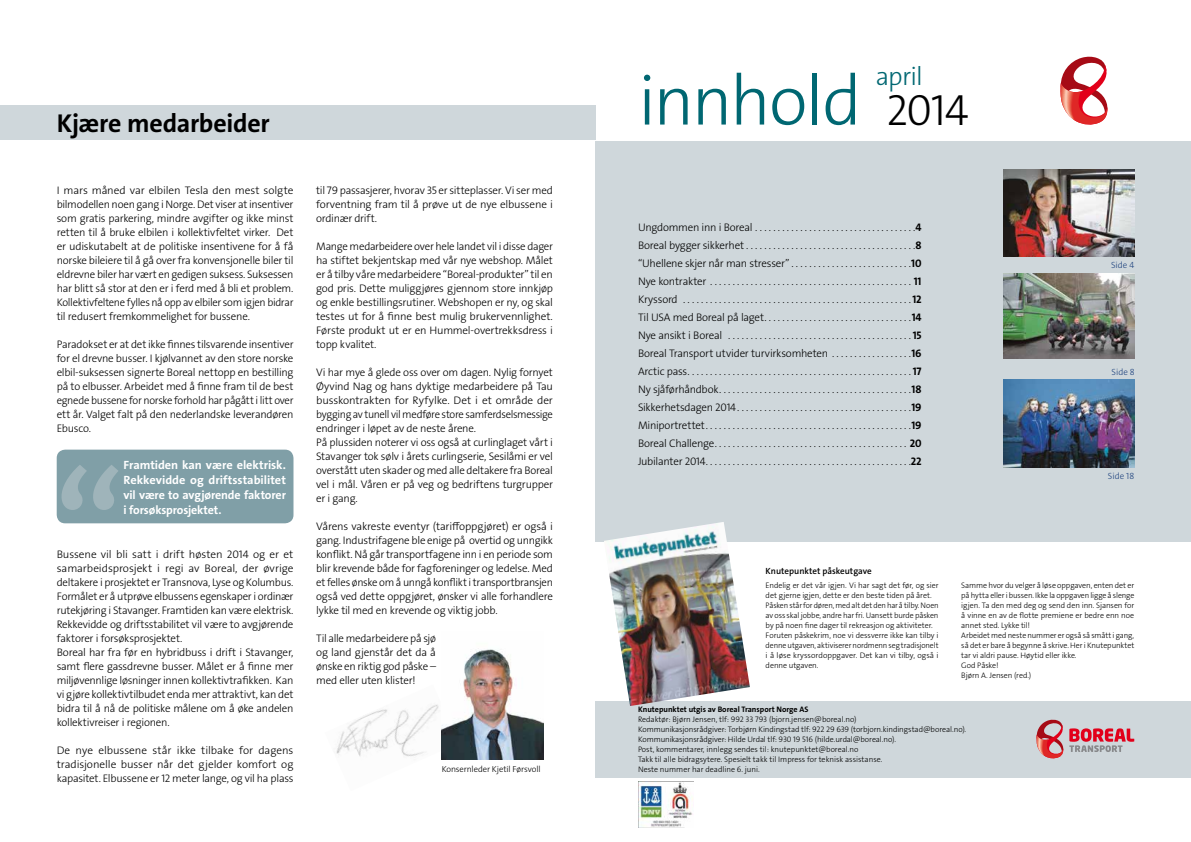
<style>
.page{position:relative;width:1191px;height:842px;background:#fff}
.page>*{position:absolute;margin:0;border:0;box-sizing:border-box;transform-origin:0 0}
.t1{font:300 71px "The Sans Veolia W3";letter-spacing:-.035em;color:#006772}
.t2{font:300 44px "The Sans Veolia W3";color:#000}
.t3{font:700 26px "The Sans Veolia W7";letter-spacing:-.01em;color:#000}
.t4{font:300 26px "The Sans Veolia W3";letter-spacing:-.035em;color:#006772}
.t5{font:700 12px/15px "The Sans Veolia W7";letter-spacing:-.01em;color:#fff;text-align:justify}
.t6{font:300 11px/14px "The Sans Veolia W3";letter-spacing:-.02em;color:#000;text-align:justify}
.t7{font:700 11px "The Sans Veolia W7";letter-spacing:-.015em;color:#000}
.t8{font:600 9px "The Sans Veolia W6";color:#000}
.t9{font:300 9px "The Sans Veolia W3";color:#20447f}
.t10{font:300 8.6px "The Sans Veolia W3";letter-spacing:-.01em;color:#000}
.t11{font:300 8px/10px "The Sans Veolia W3";letter-spacing:-.005em;color:#000}
.t12{font:700 8px "The Sans Veolia W7";color:#000}
</style>
<div class="page">
<div style="left:595px;top:141px;width:596px;height:637px;background:#cfd7db"></div>
<div style="left:595px;top:542px;width:596px;height:158px;background:#fff"></div>
<div style="left:0;top:105px;width:595px;height:34px;background:#cfd7db"></div>
<img style="left:638px;top:781px;width:55px;height:47px">
<img style="left:1003px;top:170px;width:131px;height:87px">
<img style="left:1003px;top:273px;width:131px;height:85px">
<img style="left:604px;top:522px;width:146px;height:184px">
<svg style="left:1036px;top:720px;width:98px;height:39px"></svg>
<img style="left:1003px;top:379px;width:131px;height:88px">
<img style="left:336px;top:704px;width:123px;height:56px">
<img style="left:442px;top:649px;width:101px;height:110px">
<div style="left:57px;top:450px;width:236px;height:73px;background:#809fa7;border-radius:9px"></div>
<svg style="left:56px;top:465px;width:62px;height:45px"></svg>
<svg style="left:1060px;top:57px;width:47px;height:68px"></svg>
<h3 class="t3" style="left:57px;top:106px;width:214px">Kjære medarbeider</h3>
<p class="t6" style="left:57px;top:183px;width:238px">I mars måned var elbilen Tesla den mest solgte bilmodellen noen gang i Norge. Det viser at insentiver som gratis parkering, mindre avgifter og ikke minst retten til å bruke elbilen i kollektivfeltet virker. Det er udiskutabelt at de politiske insentivene for å få norske bileiere til å gå over fra konvensjonelle biler til eldrevne biler har vært en gedigen suksess. Suksessen har blitt så stor at den er i ferd med å bli et problem.<br>Kollektivfeltene fylles nå opp av elbiler som igjen bidrar til redusert fremkommelighet for bussene.</p>
<p class="t6" style="left:57px;top:337px;width:238px">Paradokset er at det ikke finnes tilsvarende insentiver for el drevne busser. I kjølvannet av den store norske elbil-suksessen signerte Boreal nettopp en bestilling på to elbusser. Arbeidet med å finne fram til de best egnede bussene for norske forhold har pågått i litt over ett år. Valget falt på den nederlandske leverandøren Ebusco.</p>
<p class="t5" style="left:124px;top:457px;width:164px">Framtiden kan være elektrisk.<br>Rekkevidde og driftsstabilitet vil være to avgjørende faktorer i forsøksprosjektet.</p>
<p class="t6" style="left:57px;top:547px;width:238px;text-align:left">Bussene vil bli satt i drift høsten 2014 og er et samarbeidsprosjekt i regi av Boreal, der øvrige deltakere i prosjektet er Transnova, Lyse og Kolumbus.<br>Formålet er å utprøve elbussens egenskaper i ordinær rutekjøring i Stavanger. Framtiden kan være elektrisk.<br>Rekkevidde og driftsstabilitet vil være to avgjørende faktorer i forsøksprosjektet.<br>Boreal har fra før en hybridbuss i drift i Stavanger, samt flere gassdrevne busser. Målet er å finne mer miljøvennlige løsninger innen kollektivtrafikken. Kan vi gjøre kollektivtilbudet enda mer attraktivt, kan det bidra til å nå de politiske målene om å øke andelen kollektivreiser i regionen.</p>
<p class="t6" style="left:57px;top:743px;width:238px">De nye elbussene står ikke tilbake for dagens tradisjonelle busser når det gjelder komfort og kapasitet. Elbussene er 12 meter lange, og vil ha plass</p>
<p class="t6" style="left:316px;top:183px;width:238px">til 79 passasjerer, hvorav 35 er sitteplasser. Vi ser med forventning fram til å prøve ut de nye elbussene i ordinær drift.</p>
<p class="t6" style="left:316px;top:239px;width:238px">Mange medarbeidere over hele landet vil i disse dager ha stiftet bekjentskap med vår nye webshop. Målet er å tilby våre medarbeidere “Boreal-produkter” til en god pris. Dette muliggjøres gjennom store innkjøp og enkle bestillingsrutiner. Webshopen er ny, og skal testes ut for å finne best mulig brukervennlighet.<br>Første produkt ut er en Hummel-overtrekksdress i topp kvalitet.</p>
<p class="t6" style="left:316px;top:365px;width:238px;text-align:left">Vi har mye å glede oss over om dagen. Nylig fornyet Øyvind Nag og hans dyktige medarbeidere på Tau busskontrakten for Ryfylke. Det i et område der bygging av tunell vil medføre store samferdselsmessige endringer i løpet av de neste årene.<br>På plussiden noterer vi oss også at curlinglaget vårt i Stavanger tok sølv i årets curlingserie, Sesilåmi er vel overstått uten skader og med alle deltakere fra Boreal vel i mål. Våren er på veg og bedriftens turgrupper er i gang.</p>
<p class="t6" style="left:316px;top:519px;width:238px">Vårens vakreste eventyr (tariffoppgjøret) er også i gang. Industrifagene ble enige på overtid og unngikk konflikt. Nå går transportfagene inn i en periode som blir krevende både for fagforeninger og ledelse. Med et felles ønske om å unngå konflikt i transportbransjen også ved dette oppgjøret, ønsker vi alle forhandlere lykke til med en krevende og viktig jobb.</p>
<p class="t6" style="left:316px;top:631px;width:121px">Til alle medarbeidere på sjø og land gjenstår det da å ønske en riktig god påske – med eller uten klister!</p>
<p class="t10" style="left:442px;top:763px;width:101px">Konsernleder Kjetil Førsvoll</p>
<h1 class="t1" style="left:638px;top:55px;width:225px">innhold</h1>
<h3 class="t4" style="left:876px;top:60px;width:48px">april</h3>
<h2 class="t2" style="left:886px;top:81px;width:84px">2014</h2>
<p class="t6" style="left:638px;top:221px;width:119px">Ungdommen inn i Boreal....................................</p>
<p class="t7" style="left:915px;top:221px;width:8px">4</p>
<p class="t6" style="left:638px;top:239px;width:110px">Boreal bygger sikkerhet......................................</p>
<p class="t7" style="left:915px;top:239px;width:8px">8</p>
<p class="t6" style="left:638px;top:257px;width:155px">“Uhellene skjer når man stresser”...........................</p>
<p class="t7" style="left:911px;top:257px;width:12px">10</p>
<p class="t6" style="left:638px;top:275px;width:74px">Nye kontrakter ..............................................</p>
<p class="t7" style="left:914px;top:275px;width:9px">11</p>
<p class="t6" style="left:638px;top:293px;width:47px">Kryssord ...................................................</p>
<p class="t7" style="left:912px;top:293px;width:11px">12</p>
<p class="t6" style="left:638px;top:311px;width:130px">Til USA med Boreal på laget.................................</p>
<p class="t7" style="left:911px;top:311px;width:11px">14</p>
<p class="t6" style="left:638px;top:329px;width:92px">Nye ansikt i Boreal .........................................</p>
<p class="t7" style="left:912px;top:329px;width:10px">15</p>
<p class="t6" style="left:638px;top:347px;width:195px">Boreal Transport utvider turvirksomheten ..................</p>
<p class="t7" style="left:911px;top:347px;width:12px">16</p>
<p class="t6" style="left:638px;top:365px;width:53px">Arctic pass..................................................</p>
<p class="t7" style="left:912px;top:365px;width:10px">17</p>
<p class="t6" style="left:638px;top:383px;width:84px">Ny sjåførhåndbok...........................................</p>
<p class="t7" style="left:911px;top:383px;width:11px">18</p>
<p class="t6" style="left:638px;top:401px;width:102px">Sikkerhetsdagen 2014.......................................</p>
<p class="t7" style="left:911px;top:401px;width:12px">19</p>
<p class="t6" style="left:638px;top:419px;width:71px">Miniportrettet..............................................</p>
<p class="t7" style="left:911px;top:419px;width:12px">19</p>
<p class="t6" style="left:638px;top:437px;width:80px">Boreal Challenge............................................</p>
<p class="t7" style="left:909px;top:437px;width:13px">20</p>
<p class="t6" style="left:638px;top:455px;width:71px">Jubilanter 2014..............................................</p>
<p class="t7" style="left:910px;top:455px;width:12px">22</p>
<p class="t8" style="left:765px;top:565px;width:108px">Knutepunktet påskeutgave</p>
<p class="t9" style="left:1111px;top:259px;width:25px">Side 4</p>
<p class="t9" style="left:1111px;top:366px;width:25px">Side 8</p>
<p class="t9" style="left:1107px;top:470px;width:28px">Side 18</p>
<p class="t11" style="left:765px;top:580px;width:174px">Endelig er det vår igjen. Vi har sagt det før, og sier det gjerne igjen, dette er den beste tiden på året.<br>Påsken står for døren, med alt det den har å tilby. Noen av oss skal jobbe, andre har fri. Uansett burde påsken by på noen fine dager til rekreasjon og aktiviteter.<br>Foruten påskekrim, noe vi dessverre ikke kan tilby i denne utgaven, aktiviserer nordmenn seg tradisjonelt i å løse kryssordoppgaver. Det kan vi tilby, også i denne utgaven.</p>
<p class="t11" style="left:961px;top:580px;width:174px">Samme hvor du velger å løse oppgaven, enten det er på hytta eller i bussen. Ikke la oppgaven ligge å slenge igjen. Ta den med deg og send den inn. Sjansen for å vinne en av de flotte premiene er bedre enn noe annet sted. Lykke til!<br>Arbeidet med neste nummer er også så smått i gang, så det er bare å begynne å skrive. Her i Knutepunktet tar vi aldri pause. Høytid eller ikke.<br>God Påske!<br>Bjørn A. Jensen (red.)</p>
<p class="t12" style="left:638px;top:704px;width:172px">Knutepunktet utgis av Boreal Transport Norge AS</p>
<p class="t11" style="left:638px;top:714px;width:330px">Redaktør: Bjørn Jensen, tlf: 992 33 793 (bjorn.jensen@boreal.no)<br>Kommunikasjonsrådgiver: Torbjørn Kindingstad tlf: 922 29 639 (torbjorn.kindingstad@boreal.no).<br>Kommunikasjonsrådgiver: Hilde Urdal tlf: 930 19 516 (hilde.urdal@boreal.no).<br>Post, kommentarer, innlegg sendes til: knutepunktet@boreal.no<br>Takk til alle bidragsytere. Spesielt takk til Impress for teknisk assistanse.<br>Neste nummer har deadline 6. juni.</p>
</div>
